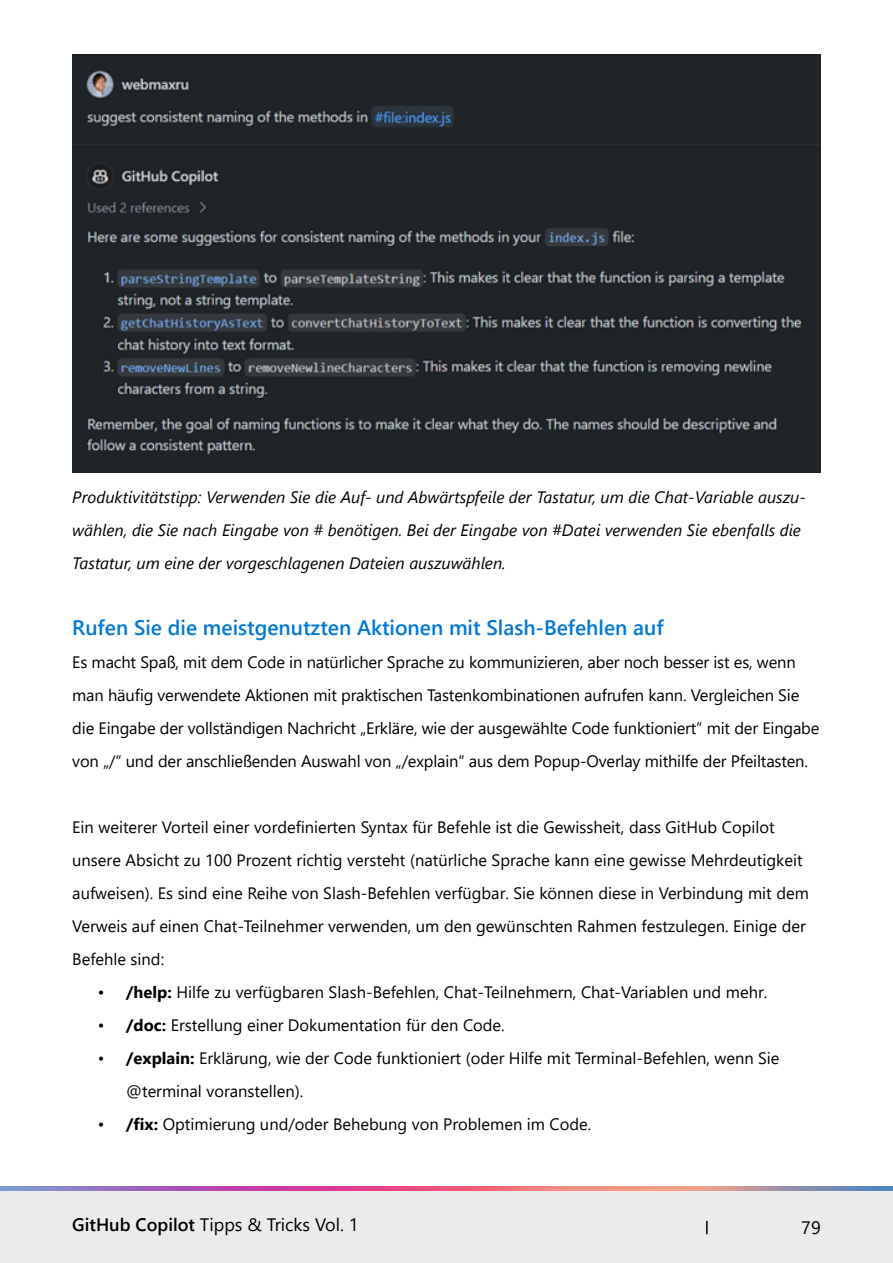
<style>
.page{position:relative;width:893px;height:1263px;background:#fff}
.page>*{position:absolute;margin:0;border:0;box-sizing:border-box;transform-origin:0 0}
.t1{font:600 21px "Segoe UI";color:#0078d4}
.t2{font:18px "Segoe UI";color:#000}
.t3{font:16.5px/33px "Segoe UI";color:#000}
.t4{font:italic 16.5px/33px "Segoe UI";color:#000}
.s1{font-weight:700}
.s2{font-weight:600}
</style>
<div class="page">
<div style="left:0;top:1191px;width:893px;height:72px;background:#ebebeb"></div>
<img style="left:0;top:1186px;width:893px;height:5px">
<svg style="left:706px;top:1221px;width:2px;height:13px"></svg>
<img style="left:72px;top:54px;width:749px;height:418px">
<p class="t4" style="left:72px;top:479px;width:735px">Produktivitätstipp: Verwenden Sie die Auf- und Abwärtspfeile der Tastatur, um die Chat-Variable auszu&shy;wählen, die Sie nach Eingabe von # benötigen. Bei der Eingabe von #Datei verwenden Sie ebenfalls die<br>Tastatur, um eine der vorgeschlagenen Dateien auszuwählen.</p>
<p class="t1" style="left:72px;top:608px;width:593px">Rufen Sie die meistgenutzten Aktionen mit Slash-Befehlen auf</p>
<p class="t3" style="left:72px;top:644px;width:749px">Es macht Spaß, mit dem Code in natürlicher Sprache zu kommunizieren, aber noch besser ist es, wenn man häufig verwendete Aktionen mit praktischen Tastenkombinationen aufrufen kann. Vergleichen Sie die Eingabe der vollständigen Nachricht „Erkläre, wie der ausgewählte Code funktioniert“ mit der Eingabe von „/“ und der anschließenden Auswahl von „/explain“ aus dem Popup-Overlay mithilfe der Pfeiltasten.</p>
<p class="t3" style="left:72px;top:809px;width:738px">Ein weiterer Vorteil einer vordefinierten Syntax für Befehle ist die Gewissheit, dass GitHub Copilot unsere Absicht zu 100 Prozent richtig versteht (natürliche Sprache kann eine gewisse Mehrdeutigkeit aufweisen). Es sind eine Reihe von Slash-Befehlen verfügbar. Sie können diese in Verbindung mit dem Verweis auf einen Chat-Teilnehmer verwenden, um den gewünschten Rahmen festzulegen. Einige der Befehle sind:</p>
<p class="t3" style="left:98px;top:974px;width:671px">• <span class="s1">/help:</span> Hilfe zu verfügbaren Slash-Befehlen, Chat-Teilnehmern, Chat-Variablen und mehr.</p>
<p class="t3" style="left:98px;top:1007px;width:408px">• <span class="s1">/doc:</span> Erstellung einer Dokumentation für den Code.</p>
<p class="t3" style="left:126px;top:1040px;width:655px;text-indent:-28px">• <span class="s1">/explain:</span> Erklärung, wie der Code funktioniert (oder Hilfe mit Terminal-Befehlen, wenn Sie @terminal voranstellen).</p>
<p class="t3" style="left:98px;top:1106px;width:495px">• <span class="s1">/fix:</span> Optimierung und/oder Behebung von Problemen im Code.</p>
<p class="t2" style="left:72px;top:1208px;width:288px"><span class="s2">GitHub Copilot</span> Tipps &amp; Tricks Vol. 1</p>
<p class="t2" style="left:801px;top:1210px;width:21px">79</p>
</div>
